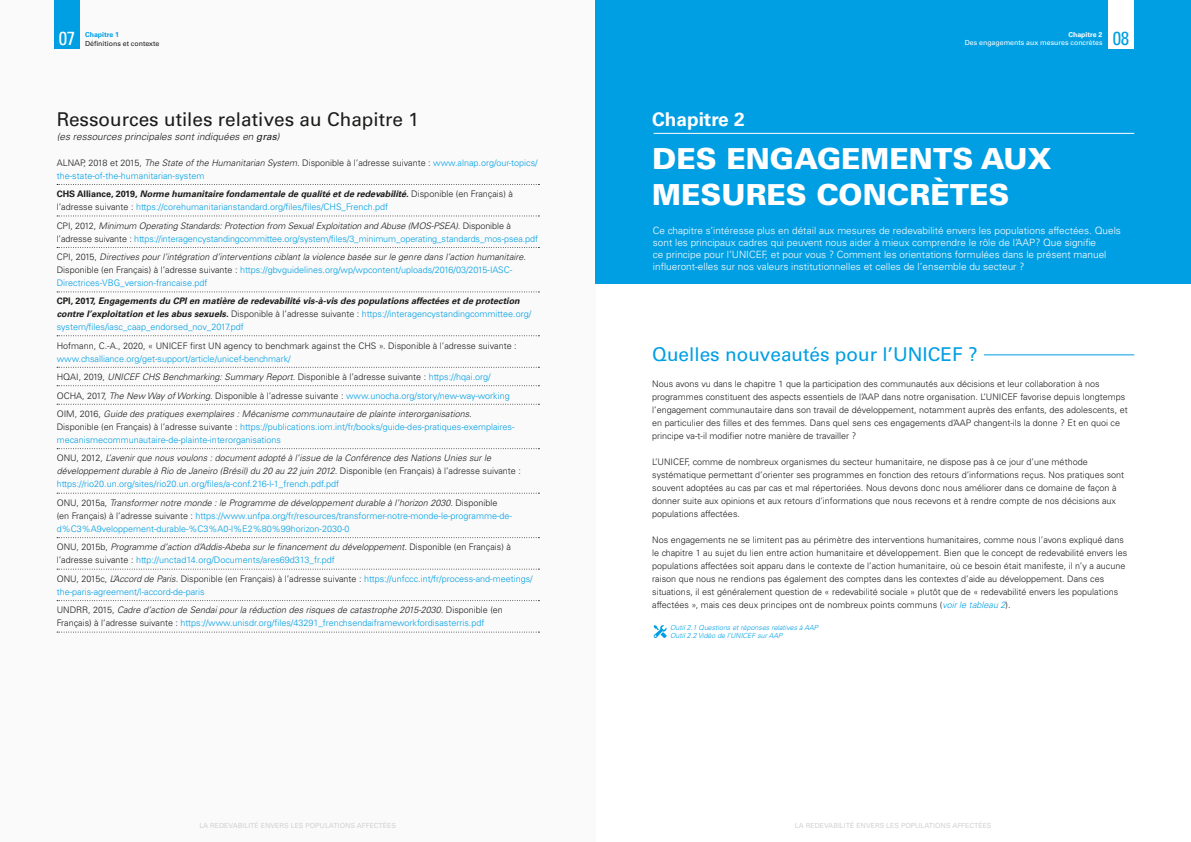
<style>
.page{position:relative;width:1191px;height:842px;background:#fff}
.page>*{position:absolute;margin:0;border:0;box-sizing:border-box;transform-origin:0 0}
.t1{font:900 29px/36px "Univers";color:#fff}
.t2{font:19px "Univers";color:#1c1c1b}
.t3{font:19px "Univers";color:#009fe3}
.t4{font:700 19px "Univers LT Std";color:#fff}
.t5{font:condensed 19px "Univers";color:#fff}
.t6{font:condensed 19px "Univers";color:#009fe3}
.t7{font:300 10px/12px "Univers LT Std";color:#fff}
.t8{font:italic 300 10px "Univers";color:#1c1c1b}
.t9{font:300 9px/13px "Univers";color:#1c1c1b}
.t10{font:300 9px/13px "Univers";color:#009fe3}
.t11{font:italic 300 9px/18.5px "Univers";color:#1c1c1b}
.t12{font:italic 700 9px "Univers LT Std";color:#1c1c1b}
.t13{font:7px "Univers";color:#d2d2d2}
.t14{font:italic 300 7px/8px "Univers";color:#009fe3}
.t15{font:7px "Univers";color:#fff}
.t16{font:7px "Univers";color:#1c1c1b}
.t17{font:700 7px "Univers LT Std";color:#fff}
.t18{font:700 7px "Univers LT Std";color:#009fe3}
.s1{color:#1c1c1b}
.s2{font-style:italic;color:#1c1c1b}
.s3{font-style:normal}
.s4{font-family:"Univers";font-weight:300;font-style:normal}
.s5{font-style:normal;color:#009fe3}
.s6{font-family:"Univers LT Std";font-weight:700;font-style:italic;color:#1c1c1b}
.s7{font-weight:400}
.s8{font-style:italic;color:#009fe3}
</style>
<div class="page">
<div style="left:0;top:0;width:595px;height:842px;background:#fafafa"></div>
<svg style="left:57px;top:184px;width:482px;height:1px"></svg>
<svg style="left:57px;top:367px;width:482px;height:1px"></svg>
<svg style="left:57px;top:216px;width:482px;height:1px"></svg>
<svg style="left:57px;top:247px;width:482px;height:1px"></svg>
<svg style="left:57px;top:292px;width:482px;height:1px"></svg>
<svg style="left:57px;top:335px;width:482px;height:1px"></svg>
<svg style="left:57px;top:404px;width:482px;height:1px"></svg>
<svg style="left:57px;top:385px;width:482px;height:1px"></svg>
<svg style="left:57px;top:448px;width:482px;height:1px"></svg>
<svg style="left:57px;top:493px;width:482px;height:1px"></svg>
<svg style="left:57px;top:537px;width:482px;height:1px"></svg>
<svg style="left:57px;top:569px;width:482px;height:1px"></svg>
<svg style="left:57px;top:600px;width:482px;height:1px"></svg>
<svg style="left:57px;top:632px;width:482px;height:1px"></svg>
<div style="left:595px;top:0;width:596px;height:283px;background:#009fe3"></div>
<hr style="left:653px;top:133px;width:481px;height:1px;background:#fff">
<hr style="left:984px;top:354px;width:150px;height:1px;background:#009fe3">
<div style="left:1108px;top:0;width:25px;height:48px;background:#fff"></div>
<div style="left:54px;top:0;width:25px;height:48px;background:#009fe3"></div>
<svg style="left:653px;top:625px;width:13px;height:13px"></svg>
<h2 class="t5" style="left:59px;top:26px;width:18px">07</h2>
<p class="t15" style="left:965px;top:39px;width:139px">Des engagements aux mesures concrètes</p>
<h2 class="t6" style="left:1112px;top:26px;width:18px">08</h2>
<p class="t17" style="left:1068px;top:31px;width:36px">Chapitre 2</p>
<p class="t18" style="left:85px;top:31px;width:36px">Chapitre 1</p>
<p class="t16" style="left:85px;top:39px;width:76px">Définitions et contexte</p>
<h2 class="t2" style="left:57px;top:108px;width:364px">Ressources utiles relatives au Chapitre 1</h2>
<p class="t10" style="left:57px;top:156px;width:482px"><span class="s1">ALNAP, 2018 et 2015,</span> <span class="s2">The State of the Humanitarian System.</span> <span class="s1">Disponible à l’adresse suivante :</span> www.alnap.org/our-topics/ the-state-of-the-humanitarian-system</p>
<p class="t12" style="left:57px;top:189px;width:458px"><span class="s3">CHS Alliance, 2019,</span> Norme humanitaire fondamentale de qualité et de redevabilité. <span class="s4">Disponible (en Français) à</span></p>
<p class="t11" style="left:57px;top:198px;width:455px"><span class="s3">l’adresse suivante :</span> <span class="s5">https://corehumanitarianstandard.org/files/files/CHS_French.pdf<br></span><span class="s3">CPI, 2012,</span> Minimum Operating Standards: Protection from Sexual Exploitation and Abuse (MOS-PSEA). <span class="s3">Disponible à</span></p>
<p class="t11" style="left:57px;top:229px;width:483px"><span class="s3">l’adresse suivante :</span> <span class="s5">https://interagencystandingcommittee.org/system/files/3_minimum_operating_standards_mos-psea.pdf<br></span><span class="s3">CPI, 2015,</span> Directives pour l’intégration d’interventions ciblant la violence basée sur le genre dans l’action humanitaire.</p>
<p class="t10" style="left:57px;top:264px;width:457px"><span class="s1">Disponible (en Français) à l’adresse suivante :</span> https://gbvguidelines.org/wp/wpcontent/uploads/2016/03/2015-IASC-<br>Directrices-VBG_version-francaise.pdf</p>
<p class="t12" style="left:57px;top:296px;width:464px"><span class="s3">CPI, 2017,</span> Engagements du CPI en matière de redevabilité vis-à-vis des populations affectées et de protection</p>
<p class="t10" style="left:57px;top:307px;width:476px"><span class="s6">contre l’exploitation et les abus sexuels.</span> <span class="s1">Disponible à l’adresse suivante :</span> https://interagencystandingcommittee.org/ system/files/iasc_caap_endorsed_nov_2017.pdf</p>
<p class="t9" style="left:57px;top:339px;width:461px">Hofmann, C.-A., 2020, « UNICEF first UN agency to benchmark against the CHS ». Disponible à l’adresse suivante :</p>
<p class="t11" style="left:57px;top:349px;width:454px"><span class="s5">www.chsalliance.org/get-support/article/unicef-benchmark/<br></span><span class="s3">HQAI, 2019,</span> UNICEF CHS Benchmarking: Summary Report. <span class="s3">Disponible à l’adresse suivante :</span> <span class="s5">https://hqai.org/ </span><span class="s3">OCHA, 2017,</span> The New Way of Working. <span class="s3">Disponible à l’adresse suivante :</span> <span class="s5">www.unocha.org/story/new-way-working </span><span class="s3">OIM, 2016,</span> Guide des pratiques exemplaires : Mécanisme communautaire de plainte interorganisations.</p>
<p class="t10" style="left:57px;top:420px;width:459px"><span class="s1">Disponible (en Français) à l’adresse suivante :</span> https://publications.iom.int/fr/books/guide-des-pratiques-exemplaires&shy;mecanismecommunautaire-de-plainte-interorganisations</p>
<p class="t11" style="left:57px;top:452px;width:466px;line-height:13px"><span class="s3">ONU, 2012,</span> L’avenir que nous voulons : document adopté à l’issue de la Conférence des Nations Unies sur le développement durable à Rio de Janeiro (Brésil) du 20 au 22 juin 2012. <span class="s3">Disponible (en Français) à l’adresse suivante : </span><span class="s5">https://rio20.un.org/sites/rio20.un.org/files/a-conf.216-l-1_french.pdf.pdf</span></p>
<p class="t10" style="left:57px;top:496px;width:457px"><span class="s1">ONU, 2015a,</span> <span class="s2">Transformer notre monde : le Programme de développement durable à l’horizon 2030.</span> <span class="s1">Disponible (en Français) à l’adresse suivante :</span> https://www.unfpa.org/fr/resources/transformer-notre-monde-le-programme-de&shy;d%C3%A9veloppement-durable-%C3%A0-l%E2%80%99horizon-2030-0</p>
<p class="t11" style="left:57px;top:541px;width:456px;line-height:13px"><span class="s3">ONU, 2015b,</span> Programme d’action d’Addis-Abeba sur le financement du développement. <span class="s3">Disponible (en Français) à l’adresse suivante :</span> <span class="s5">http://unctad14.org/Documents/ares69d313_fr.pdf</span></p>
<p class="t10" style="left:57px;top:572px;width:477px"><span class="s1">ONU, 2015c,</span> <span class="s2">L’Accord de Paris.</span> <span class="s1">Disponible (en Français) à l’adresse suivante :</span> https://unfccc.int/fr/process-and-meetings/ the-paris-agreement/l-accord-de-paris</p>
<p class="t10" style="left:57px;top:604px;width:448px"><span class="s1">UNDRR, 2015,</span> <span class="s2">Cadre d’action de Sendai pour la réduction des risques de catastrophe 2015-2030.</span> <span class="s1">Disponible (en<br>Français) à l’adresse suivante :</span> https://www.unisdr.org/files/43291_frenchsendaiframeworkfordisasterris.pdf</p>
<p class="t8" style="left:57px;top:130px;width:224px">(es ressources principales sont indiquées en <span class="s7">gras</span>)</p>
<p class="t13" style="left:199px;top:822px;width:198px">LA REDEVABILITÉ ENVERS LES POPULATIONS AFFECTÉES</p>
<h2 class="t4" style="left:652px;top:108px;width:94px">Chapitre 2</h2>
<h1 class="t1" style="left:652px;top:140px;width:401px">DES ENGAGEMENTS AUX<br>MESURES CONCRÈTES</h1>
<p class="t7" style="left:653px;top:224px;width:469px">Ce chapitre s’intéresse plus en détail aux mesures de redevabilité envers les populations affectées. Quels sont les principaux cadres qui peuvent nous aider à mieux comprendre le rôle de l’AAP? Que signifie<br>ce principe pour l’UNICEF, et pour vous ? Comment les orientations formulées dans le présent manuel influeront-elles sur nos valeurs institutionnelles et celles de l’ensemble du secteur ?</p>
<h2 class="t3" style="left:652px;top:343px;width:327px">Quelles nouveautés pour l’UNICEF ?</h2>
<p class="t9" style="left:652px;top:377px;width:477px">Nous avons vu dans le chapitre 1 que la participation des communautés aux décisions et leur collaboration à nos programmes constituent des aspects essentiels de l’AAP dans notre organisation. L’UNICEF favorise depuis longtemps l’engagement communautaire dans son travail de développement, notamment auprès des enfants, des adolescents, et en particulier des filles et des femmes. Dans quel sens ces engagements d’AAP changent-ils la donne ? Et en quoi ce principe va-t-il modifier notre manière de travailler ?</p>
<p class="t9" style="left:652px;top:455px;width:473px">L’UNICEF, comme de nombreux organismes du secteur humanitaire, ne dispose pas à ce jour d’une méthode systématique permettant d’orienter ses programmes en fonction des retours d’informations reçus. Nos pratiques sont souvent adoptées au cas par cas et mal répertoriées. Nous devons donc nous améliorer dans ce domaine de façon à donner suite aux opinions et aux retours d’informations que nous recevons et à rendre compte de nos décisions aux populations affectées.</p>
<p class="t9" style="left:652px;top:533px;width:477px">Nos engagements ne se limitent pas au périmètre des interventions humanitaires, comme nous l’avons expliqué dans le chapitre 1 au sujet du lien entre action humanitaire et développement. Bien que le concept de redevabilité envers les populations affectées soit apparu dans le contexte de l’action humanitaire, où ce besoin était manifeste, il n’y a aucune raison que nous ne rendions pas également des comptes dans les contextes d’aide au développement. Dans ces situations, il est généralement question de « redevabilité sociale » plutôt que de « redevabilité envers les populations affectées », mais ces deux principes ont de nombreux points communs (<span class="s8">voir le tableau 2</span>).</p>
<p class="t14" style="left:670px;top:624px;width:149px">Outil 2.1 Questions et réponses relatives à AAP<br>Outil 2.2 Vidéo de l’UNICEF sur AAP</p>
<p class="t13" style="left:795px;top:822px;width:198px">LA REDEVABILITÉ ENVERS LES POPULATIONS AFFECTÉES</p>
</div>
